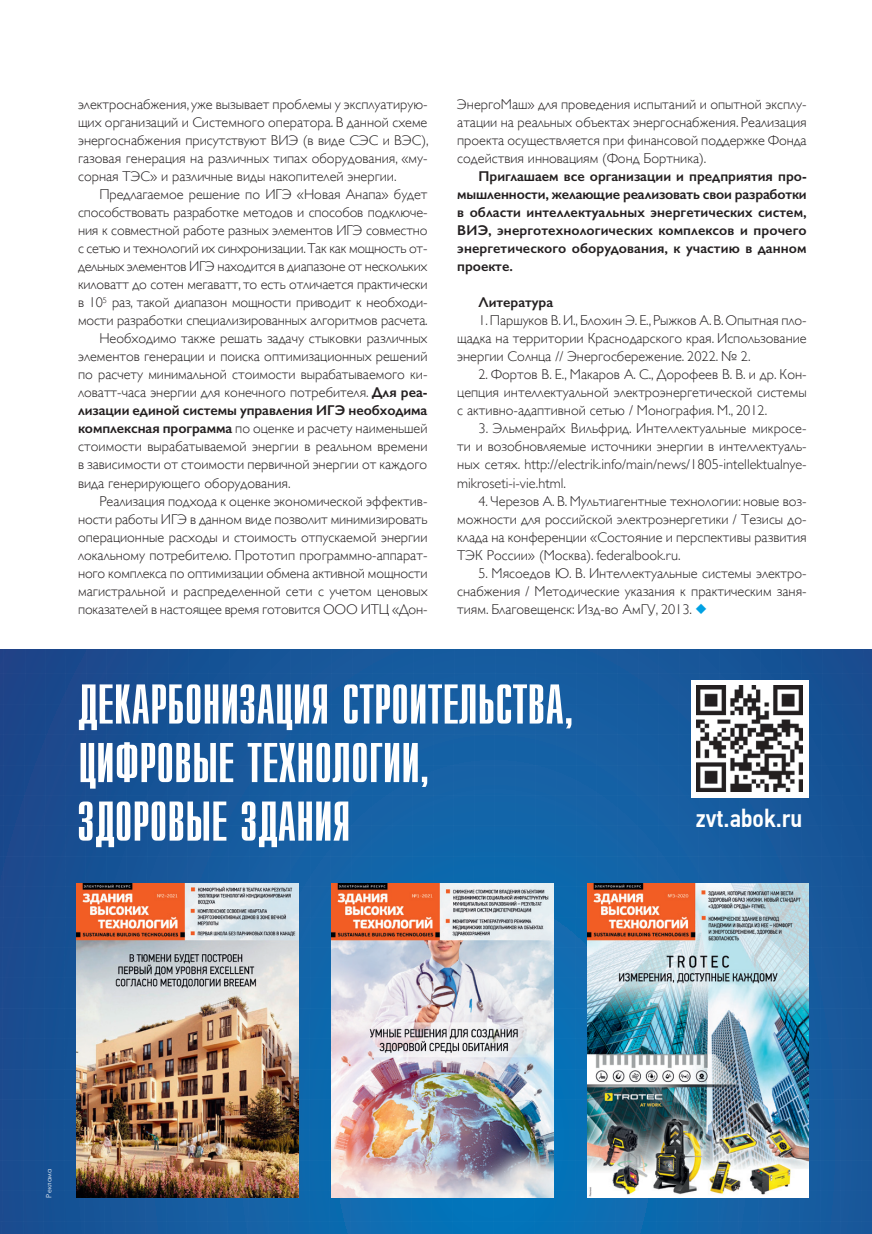
<style>
.page{position:relative;width:872px;height:1234px;background:#fff}
.page>*{position:absolute;margin:0;border:0;box-sizing:border-box;transform-origin:0 0}
.box_head{font:55.8px/58.5px "Compact C";letter-spacing:-.005em;color:#fff}
.box_head-2{font:500 25.5px "PF Din Text Cond Pro";color:#fff}
._0_Main_text{font:300 14.25px/18px "Gill Sans";color:#231f20;text-align:justify}
._0_Main_text-2{font:600 14.25px/18px "Gill Sans";letter-spacing:.005em;color:#231f20;text-align:justify}
.Main_TXT{font:300 7.5px "Futura Futuris";letter-spacing:.02em;color:#fff}
.s1{font-weight:600}
</style>
<div class="page">
<svg style="left:0;top:649px;width:872px;height:584px;background:#165b9e"></svg>
<div style="left:691px;top:680px;width:117px;height:117px;background:#fff"></div>
<img style="left:696px;top:685px;width:106px;height:106px">
<img style="left:77px;top:883px;width:221px;height:314px">
<img style="left:332px;top:883px;width:221px;height:314px">
<img style="left:587px;top:883px;width:222px;height:314px">
<p class="_0_Main_text" style="left:78px;top:95px;width:352px">электроснабжения, уже вызывает проблемы у эксплуатирую&shy;щих организаций и Системного оператора. В данной схеме энергоснабжения присутствуют ВИЭ (в виде СЭС и ВЭС), газовая генерация на различных типах оборудования, «му&shy;сорная ТЭС» и различные виды накопителей энергии.</p>
<p class="_0_Main_text" style="left:78px;top:185px;width:351px;text-indent:21px">Предлагаемое решение по ИГЭ «Новая Анапа» будет способствовать разработке методов и способов подключе&shy;ния к совместной работе разных элементов ИГЭ совместно с сетью и технологий их синхронизации. Так как мощность от&shy;дельных элементов ИГЭ находится в диапазоне от нескольких киловатт до сотен мегаватт, то есть отличается практически в 10<sup>5</sup> раз, такой диапазон мощности приводит к необходи&shy;мости разработки специализированных алгоритмов расчета.</p>
<p class="_0_Main_text" style="left:78px;top:329px;width:351px;text-indent:21px">Необходимо также решать задачу стыковки различных элементов генерации и поиска оптимизационных решений по расчету минимальной стоимости вырабатываемого ки&shy;ловатт-часа энергии для конечного потребителя. <span class="s1">Для реа&shy;лизации единой системы управления ИГЭ необходима комплексная программа</span> по оценке и расчету наименьшей стоимости вырабатываемой энергии в реальном времени в зависимости от стоимости первичной энергии от каждого вида генерирующего оборудования.</p>
<p class="_0_Main_text" style="left:78px;top:491px;width:351px;text-indent:21px">Реализация подхода к оценке экономической эффектив&shy;ности работы ИГЭ в данном виде позволит минимизировать операционные расходы и стоимость отпускаемой энергии локальному потребителю. Прототип программно-аппарат&shy;ного комплекса по оптимизации обмена активной мощности магистральной и распределенной сети с учетом ценовых показателей в настоящее время готовится ООО ИТЦ «Дон-</p>
<p class="_0_Main_text" style="left:457px;top:95px;width:351px">ЭнергоМаш» для проведения испытаний и опытной эксплу&shy;атации на реальных объектах энергоснабжения. Реализация проекта осуществляется при финансовой поддержке Фонда содействия инновациям (Фонд Бортника).</p>
<p class="_0_Main_text-2" style="left:457px;top:167px;width:351px;text-indent:21px">Приглашаем все организации и предприятия про&shy;мышленности, желающие реализовать свои разработки в области интеллектуальных энергетических систем, ВИЭ, энерготехнологических комплексов и прочего энергетического оборудования, к участию в данном проекте.</p>
<p class="_0_Main_text-2" style="left:478px;top:293px;width:76px">Литература</p>
<p class="_0_Main_text" style="left:457px;top:311px;width:351px;text-indent:21px">1. Паршуков В. И., Блохин Э. Е., Рыжков А. В. Опытная пло&shy;щадка на территории Краснодарского края. Использование энергии Солнца // Энергосбережение. 2022. № 2.</p>
<p class="_0_Main_text" style="left:457px;top:365px;width:351px;text-indent:21px">2. Фортов В. Е., Макаров А. С., Дорофеев В. В. и др. Кон&shy;цепция интеллектуальной электроэнергетической системы с активно-адаптивной сетью / Монография. М., 2012.</p>
<p class="_0_Main_text" style="left:457px;top:419px;width:351px;text-indent:21px">3. Эльменрайх Вильфрид. Интеллектуальные микросе&shy;ти и возобновляемые источники энергии в интеллектуаль&shy;ных сетях. http://electrik.info/main/news/1805-intellektualnye&shy;mikroseti-i-vie.html.</p>
<p class="_0_Main_text" style="left:457px;top:491px;width:351px;text-indent:21px">4. Черезов А. В. Мультиагентные технологии: новые воз&shy;можности для российской электроэнергетики / Тезисы до&shy;клада на конференции «Состояние и перспективы развития ТЭК России» (Москва). federalbook.ru.</p>
<p class="_0_Main_text" style="left:457px;top:563px;width:351px;text-indent:21px">5. Мясоедов Ю. В. Интеллектуальные системы электро&shy;снабжения / Методические указания к практическим заня&shy;тиям. Благовещенск: Изд-во АмГУ, 2013.</p>
<p class="box_head" style="left:77px;top:677px;width:497px">ДЕКАРБОНИЗАЦИЯ СТРОИТЕЛЬСТВА,<br>ЦИФРОВЫЕ ТЕХНОЛОГИИ,<br>ЗДОРОВЫЕ ЗДАНИЯ</p>
<p class="box_head-2" style="left:696px;top:802px;width:108px">zvt.abok.ru</p>
<p class="Main_TXT" style="left:45px;top:1197px;width:30px;rotate:-90deg">Реклама</p>
</div>
